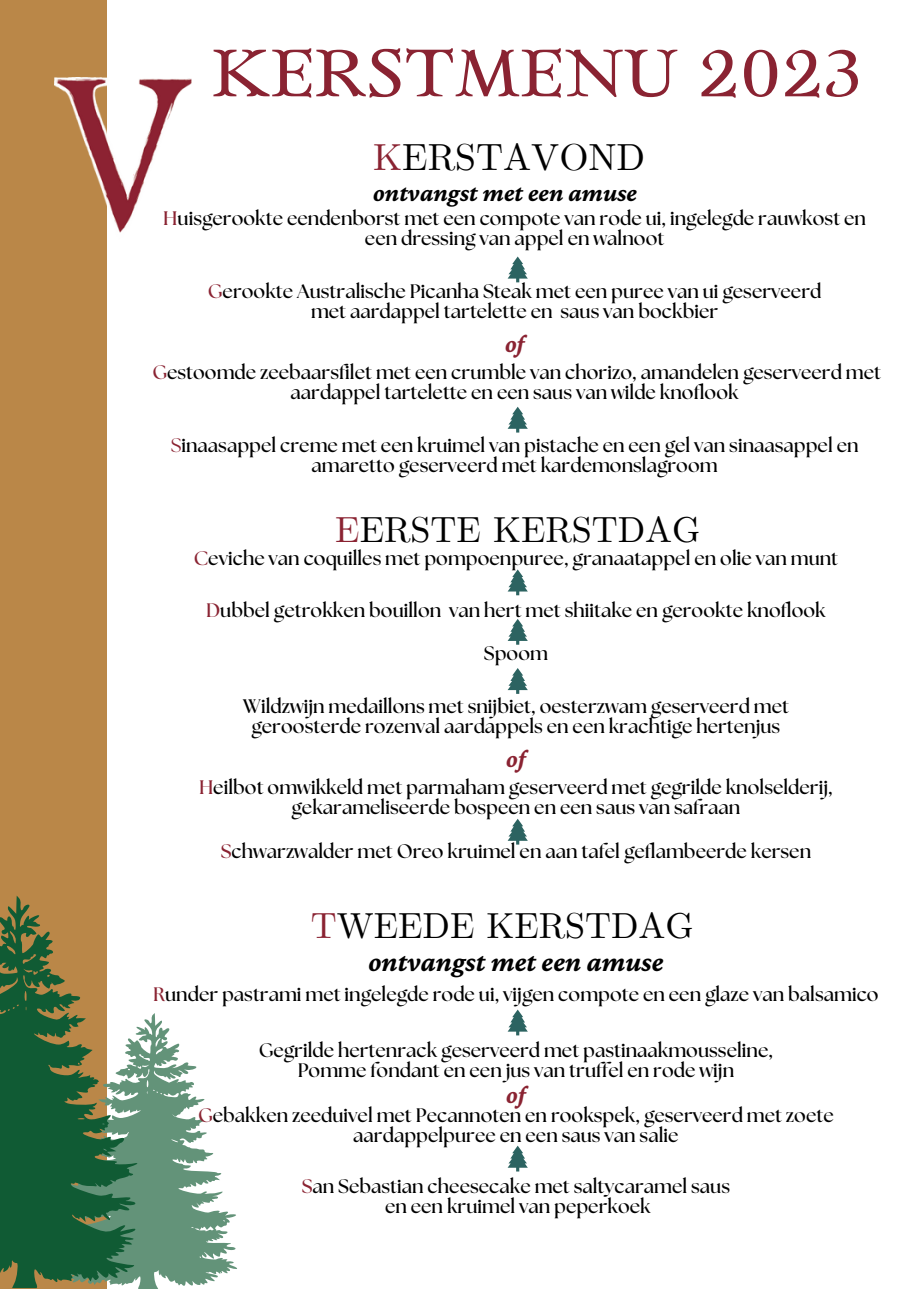
<style>
.page{position:relative;width:918px;height:1289px;background:#fff}
.page>*{position:absolute;margin:0;border:0;box-sizing:border-box;transform-origin:0 0}
.t1{font:66px "Zenaida";color:#8a2332}
.t2{font:37.5px "CMU Serif";color:#000}
.t3{font:36px "CMU Serif";color:#000}
.t4{font:italic 700 28.5px "Crimson Pro";color:#000}
.t5{font:italic 700 25.5px "Crimson Pro";color:#000}
.t6{font:italic 700 25.5px "Crimson Pro";color:#8a2332}
.t7{font:700 19.5px/20.2px "The Seasons";color:#000;text-align:center}
.s1{color:#8a2332}
.s2{font-weight:400;color:#8a2332}
</style>
<div class="page">
<div style="left:0;top:0;width:107px;height:1288px;background:#ba8748"></div>
<img style="left:54px;top:78px;width:138px;height:155px">
<svg style="left:138px;top:1013px;width:99px;height:275px;fill:#639379"></svg>
<svg style="left:0;top:895px;width:140px;height:392px;fill:#105b34"></svg>
<svg style="left:508px;top:406px;width:20px;height:26px"></svg>
<svg style="left:508px;top:256px;width:20px;height:26px"></svg>
<svg style="left:508px;top:569px;width:20px;height:26px"></svg>
<svg style="left:508px;top:619px;width:20px;height:25px"></svg>
<svg style="left:508px;top:668px;width:20px;height:25px"></svg>
<svg style="left:508px;top:819px;width:20px;height:25px"></svg>
<svg style="left:508px;top:1009px;width:20px;height:26px"></svg>
<svg style="left:508px;top:1145px;width:20px;height:26px"></svg>
<p class="t1" style="left:212px;top:32px;width:652px">KERSTMENU 2023</p>
<p class="t2" style="left:373px;top:135px;width:274px"><span class="s1">K</span>ERSTAVOND</p>
<p class="t5" style="left:373px;top:179px;width:265px">ontvangst met een amuse</p>
<p class="t7" style="left:163px;top:208px;width:704px"><span class="s1">H</span>uisgerookte eendenborst met een compote van rode ui, ingelegde rauwkost en een dressing van appel en walnoot</p>
<p class="t7" style="left:208px;top:282px;width:615px"><span class="s1">G</span>erookte Australische Picanha Steak met een puree van ui geserveerd</p>
<p class="t7" style="left:311px;top:302px;width:409px">met aardappel tartelette en saus van bockbier</p>
<p class="t6" style="left:505px;top:329px;width:21px">of</p>
<p class="t7" style="left:152px;top:363px;width:730px"><span class="s1">G</span>estoomde zeebaarsfilet met een crumble van chorizo, amandelen geserveerd met aardappel tartelette en een saus van wilde knoflook</p>
<p class="t7" style="left:171px;top:436px;width:689px"><span class="s2">S</span>inaasappel creme met een kruimel van pistache en een gel van sinaasappel en amaretto geserveerd met kardemonslagroom</p>
<p class="t3" style="left:335px;top:508px;width:367px"><span class="s1">E</span>ERSTE KERSTDAG</p>
<p class="t7" style="left:194px;top:548px;width:646px"><span class="s1">C</span>eviche van coquilles met pompoenpuree, granaatappel en olie van munt</p>
<p class="t7" style="left:206px;top:601px;width:621px"><span class="s1">D</span>ubbel getrokken bouillon van hert met shiitake en gerookte knoflook</p>
<p class="t7" style="left:484px;top:644px;width:66px">Spoom</p>
<p class="t7" style="left:243px;top:697px;width:548px">Wildzwijn medaillons met snijbiet, oesterzwam geserveerd met</p>
<p class="t7" style="left:252px;top:717px;width:530px">geroosterde rozenval aardappels en een krachtige hertenjus</p>
<p class="t6" style="left:506px;top:744px;width:21px">of</p>
<p class="t7" style="left:199px;top:778px;width:635px"><span class="s1">H</span>eilbot omwikkeld met parmaham geserveerd met gegrilde knolselderij, gekarameliseerde bospeen en een saus van safraan</p>
<p class="t7" style="left:221px;top:842px;width:592px"><span class="s1">S</span>chwarzwalder met Oreo kruimel en aan tafel geflambeerde kersen</p>
<p class="t3" style="left:311px;top:904px;width:384px"><span class="s1">T</span>WEEDE KERSTDAG</p>
<p class="t4" style="left:368px;top:945px;width:297px">ontvangst met een amuse</p>
<p class="t7" style="left:153px;top:985px;width:727px"><span class="s1">R</span>under pastrami met ingelegde rode ui, vijgen compote en een glaze van balsamico</p>
<p class="t7" style="left:259px;top:1040px;width:516px">Gegrilde hertenrack geserveerd met pastinaakmousseline,</p>
<p class="t7" style="left:298px;top:1060px;width:438px">Pomme fondant en een jus van truffel en rode wijn</p>
<p class="t6" style="left:506px;top:1079px;width:21px">of</p>
<p class="t7" style="left:198px;top:1105px;width:637px"><span class="s1">G</span>ebakken zeeduivel met Pecannoten en rookspek, geserveerd met zoete aardappelpuree en een saus van salie</p>
<p class="t7" style="left:302px;top:1176px;width:430px"><span class="s1">S</span>an Sebastian cheesecake met saltycaramel saus</p>
<p class="t7" style="left:385px;top:1196px;width:267px">en een kruimel van peperkoek</p>
</div>
